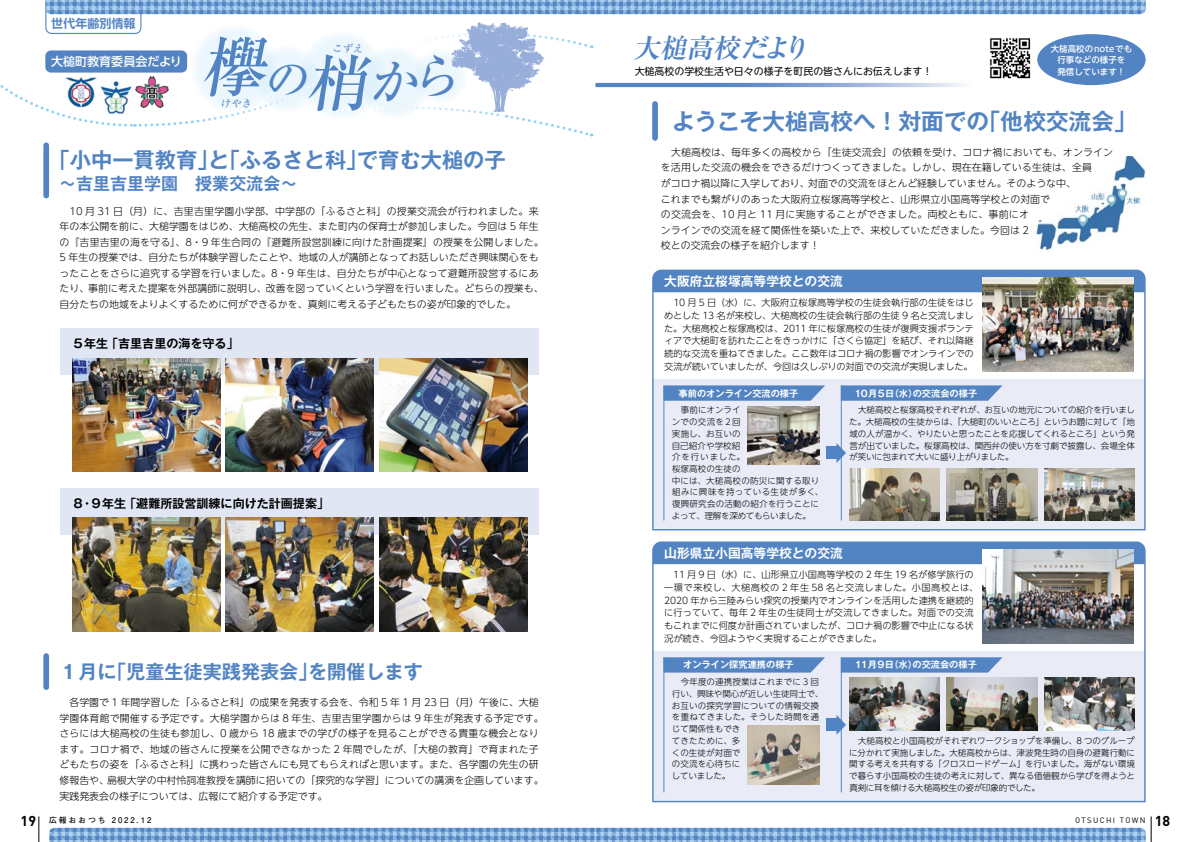
<style>
.page{position:relative;width:1191px;height:842px;background:#fff}
.page>*{position:absolute;margin:0;border:0;box-sizing:border-box;transform-origin:0 0}
.t1{font:italic 500 65.2px "Ryumin Pro";color:#5284c4}
.t2{font:italic 500 44.8px "Ryumin Pro";color:#5284c4}
.t3{font:italic 700 26.9px "Ryumin Pro";color:#5284c4}
.t4{font:700 22.7px "Gothic MB101 Pr 5 De";color:#5284c4}
.t5{font:700 21.3px "Gothic MB101 Pr 5 De";color:#5284c4}
.t6{font:700 19.1px "Gothic MB101 Pr 5 De";color:#5284c4}
.t7{font:700 17px "Gothic MB101 Pr 5 De";color:#5284c4}
.t8{font:700 12.8px "Gothic MB101 Pr 5 De";color:#fff}
.t9{font:700 12px "Gothic MB101 Pr 5 De";color:#000}
.t10{font:500 12px "UD Shin Go Pro";color:#fff}
.t11{font:700 12px "Soft Go Std De";color:#5284c4}
.t12{font:300 9.9px/15.6px "UD Shin Go NT Pro";letter-spacing:.005em;color:#000}
.t13{font:9.9px "UD Shin M Go Pro";color:#000}
.t14{font:italic 500 9.9px "Ryumin Pro";color:#5284c4}
.t15{font:300 9.2px/12.8px "UD Shin Go NT Pro";letter-spacing:-.005em;color:#000;text-align:justify}
.t16{font:700 9.2px "Gothic MB101 Pr 5 De";color:#fff}
.t17{font:300 8.5px/11.7px "UD Shin Go NT Pro";letter-spacing:.005em;color:#000}
.t18{font:500 8.5px/11.3px "UD Shin M Go Pro";color:#fff;text-align:center}
.t19{font:700 7.8px "Futo Go B101 Pr 5";letter-spacing:.24em;color:#000}
.t20{font:7.8px "DINOT";letter-spacing:.18em;color:#000}
.s1{font-size:62.8px}
.s2{font-size:48.9px}
.s3{font-size:49.7px}
.s4{font-family:"DINOT";font-size:14.2px}
.s5{font-weight:700;font-size:14.2px}
</style>
<div class="page">
<div style="left:45px;top:50px;width:142px;height:23px;background:#5284c4;border-radius:6px"></div>
<div style="left:191px;top:25px;width:86px;height:87px;background:#ebf6fd;border-radius:50%"></div>
<div style="left:255px;top:46px;width:65px;height:66px;background:#ebf6fd;border-radius:50%"></div>
<div style="left:299px;top:31px;width:86px;height:88px;background:#ebf6fd;border-radius:50%"></div>
<div style="left:359px;top:46px;width:70px;height:72px;background:#ebf6fd;border-radius:50%"></div>
<div style="left:414px;top:49px;width:53px;height:55px;background:#ebf7fd;border-radius:50%"></div>
<svg style="left:0;top:74px;width:592px;height:63px"></svg>
<img style="left:451px;top:49px;width:93px;height:62px">
<svg style="left:45px;top:0;width:1100px;height:49px"></svg>
<svg style="left:49px;top:828px;width:1096px;height:14px;background:#7ca7d7"></svg>
<div style="left:652px;top:104px;width:6px;height:34px;background:#5284c4"></div>
<div style="left:43px;top:145px;width:6px;height:51px;background:#5284c4"></div>
<div style="left:43px;top:656px;width:6px;height:31px;background:#5284c4"></div>
<svg style="left:595px;top:83px;width:368px;height:4px"></svg>
<img style="left:986px;top:34px;width:47px;height:45px">
<div style="left:1037px;top:34px;width:108px;height:51px;background:#5284c4;border-radius:50%"></div>
<svg style="left:652px;top:269px;width:494px;height:262px"></svg>
<svg style="left:652px;top:541px;width:494px;height:262px"></svg>
<div style="left:60px;top:328px;width:479px;height:47px;background:#e0e6f4"></div>
<div style="left:60px;top:488px;width:479px;height:47px;background:#e0e6f4"></div>
<img style="left:72px;top:358px;width:148px;height:114px">
<img style="left:225px;top:358px;width:149px;height:114px">
<img style="left:379px;top:358px;width:148px;height:114px">
<img style="left:72px;top:518px;width:148px;height:113px">
<img style="left:225px;top:518px;width:149px;height:113px">
<img style="left:379px;top:518px;width:148px;height:113px">
<img style="left:1036px;top:156px;width:109px;height:95px">
<div style="left:653px;top:270px;width:491px;height:22px;background:#5284c4"></div>
<div style="left:653px;top:542px;width:491px;height:22px;background:#5284c4"></div>
<img style="left:982px;top:277px;width:151px;height:94px">
<img style="left:982px;top:549px;width:151px;height:94px">
<svg style="left:664px;top:385px;width:161px;height:16px;background:#5e8cc8"></svg>
<hr style="left:663px;top:385px;width:1px;height:135px;background:#5284c4">
<svg style="left:664px;top:657px;width:161px;height:16px;background:#5e8cc8"></svg>
<hr style="left:663px;top:657px;width:1px;height:135px;background:#5284c4">
<svg style="left:842px;top:385px;width:160px;height:16px;background:#5e8cc8"></svg>
<hr style="left:841px;top:385px;width:1px;height:135px;background:#5284c4">
<svg style="left:842px;top:657px;width:160px;height:16px;background:#5e8cc8"></svg>
<hr style="left:841px;top:657px;width:1px;height:135px;background:#5284c4">
<img style="left:849px;top:468px;width:90px;height:52px">
<img style="left:747px;top:406px;width:72px;height:58px">
<img style="left:747px;top:726px;width:72px;height:58px">
<img style="left:946px;top:468px;width:91px;height:52px">
<img style="left:1044px;top:468px;width:90px;height:52px">
<img style="left:849px;top:678px;width:90px;height:52px">
<img style="left:946px;top:678px;width:91px;height:52px">
<img style="left:1044px;top:678px;width:90px;height:52px">
<div style="left:826px;top:447px;width:11px;height:12px;background:#5284c4"></div>
<svg style="left:836px;top:443px;width:10px;height:20px"></svg>
<div style="left:826px;top:719px;width:11px;height:12px;background:#5284c4"></div>
<svg style="left:836px;top:715px;width:10px;height:20px"></svg>
<svg style="left:39px;top:816px;width:1px;height:26px"></svg>
<svg style="left:1151px;top:816px;width:1px;height:26px"></svg>
<p class="t11" style="left:51px;top:15px;width:86px">世代年齢別情報</p>
<p class="t10" style="left:51px;top:52px;width:132px">大槌町教育委員会だより</p>
<h1 class="t1" style="left:201px;top:16px;width:83px">欅</h1>
<p class="t14" style="left:221px;top:96px;width:35px">けやき</p>
<p class="t14" style="left:332px;top:41px;width:35px">こずえ</p>
<h2 class="t2" style="left:263px;top:44px;width:210px">の<span class="s1">梢</span><span class="s2">か</span><span class="s3">ら</span></h2>
<h3 class="t5" style="left:49px;top:142px;width:459px">「小中一貫教育」と「ふるさと科」で育む大槌の子</h3>
<h3 class="t7" style="left:59px;top:169px;width:240px">～吉里吉里学園　授業交流会～</h3>
<p class="t12" style="left:60px;top:203px;width:486px">　10 月 31 日（月）に、吉里吉里学園小学部、中学部の「ふるさと科」の授業交流会が行われました。来年の本公開を前に、大槌学園をはじめ、大槌高校の先生、また町内の保育士が参加しました。今回は 5 年生の『吉里吉里の海を守る』、8・9 年生合同の『避難所設営訓練に向けた計画提案』の授業を公開しました。5 年生の授業では、自分たちが体験学習したことや、地域の人が講師となってお話しいただき興味関心をもったことをさらに追究する学習を行いました。8・9 年生は、自分たちが中心となって避難所設営するにあたり、事前に考えた提案を外部講師に説明し、改善を図っていくという学習を行いました。どちらの授業も、自分たちの地域をよりよくするために何ができるかを、真剣に考える子どもたちの姿が印象的でした。</p>
<p class="t9" style="left:72px;top:334px;width:168px">５年生 「吉里吉里の海を守る」</p>
<p class="t9" style="left:72px;top:493px;width:259px">８・９年生 「避難所設営訓練に向けた計画提案」</p>
<h3 class="t6" style="left:59px;top:656px;width:365px">１月に「児童生徒実践発表会」を開催します</h3>
<p class="t12" style="left:60px;top:694px;width:486px">　各学園で 1 年間学習した「ふるさと科」の成果を発表する会を、令和 5 年 1 月 23 日（月）午後に、大槌学園体育館で開催する予定です。大槌学園からは 8 年生、吉里吉里学園からは 9 年生が発表する予定です。さらには大槌高校の生徒も参加し、0 歳から 18 歳までの学びの様子を見ることができる貴重な機会となります。コロナ禍で、地域の皆さんに授業を公開できなかった 2 年間でしたが、「大槌の教育」で育まれた子どもたちの姿を「ふるさと科」に携わった皆さんにも見てもらえればと思います。また、各学園の先生の研修報告や、島根大学の中村怜詞准教授を講師に招いての「探究的な学習」についての講演を企画しています。実践発表会の様子については、広報にて紹介する予定です。</p>
<h3 class="t3" style="left:633px;top:26px;width:185px">大槌高校だより</h3>
<p class="t18" style="left:1050px;top:43px;width:83px">大槌高校のnoteでも行事などの様子を<br>発信しています！</p>
<p class="t13" style="left:634px;top:63px;width:299px">大槌高校の学校生活や日々の様子を町民の皆さんにお伝えします！</p>
<h3 class="t4" style="left:671px;top:102px;width:466px">ようこそ大槌高校へ！対面での「他校交流会」</h3>
<p class="t12" style="left:661px;top:144px;width:454px">　大槌高校は、毎年多くの高校から「生徒交流会」の依頼を受け、コロナ禍においても、オンラインを活用した交流の機会をできるだけつくってきました。しかし、現在在籍している生徒は、全員<br>がコロナ禍以降に入学しており、対面での交流をほとんど経験していません。そのような中、<br>これまでも繋がりのあった大阪府立桜塚高等学校と、山形県立小国高等学校との対面で<br>の交流会を、10 月と 11 月に実施することができました。両校ともに、事前にオ<br>ンラインでの交流を経て関係性を築いた上で、来校していただきました。今回は 2<br>校との交流会の様子を紹介します！</p>
<p class="t8" style="left:664px;top:271px;width:180px">大阪府立桜塚高等学校との交流</p>
<p class="t15" style="left:664px;top:296px;width:311px">　10 月 5 日（水）に、大阪府立桜塚高等学校の生徒会執行部の生徒をはじめとした 13 名が来校し、大槌高校の生徒会執行部の生徒 9 名と交流しました。大槌高校と桜塚高校は、2011 年に桜塚高校の生徒が復興支援ボランティアで大槌町を訪れたことをきっかけに「さくら協定」を結び、それ以降継続的な交流を重ねてきました。ここ数年はコロナ禍の影響でオンラインでの交流が続いていましたが、今回は久しぶりの対面での交流が実現しました。</p>
<p class="t16" style="left:678px;top:385px;width:121px">事前のオンライン交流の様子</p>
<p class="t17" style="left:672px;top:404px;width:153px">　事前にオンライ<br>ンでの交流を２回<br>実施し、お互いの<br>自己紹介や学校紹<br>介を行いました。<br>桜塚高校の生徒の<br>中には、大槌高校の防災に関する取り組みに興味を持っている生徒が多く、復興研究会の活動の紹介を行うことによって、理解を深めてもらいました。</p>
<p class="t16" style="left:854px;top:385px;width:124px">10月5日（水）の交流会の様子</p>
<p class="t17" style="left:849px;top:404px;width:287px;text-align:justify">　大槌高校と桜塚高校それぞれが、お互いの地元についての紹介を行いました。大槌高校の生徒からは、「大槌町のいいところ」というお題に対して「地域の人が温かく、やりたいと思ったことを応援してくれるところ」という発言が出ていました。桜塚高校は、関西弁の使い方を寸劇で披露し、会場全体が笑いに包まれて大いに盛り上がりました。</p>
<p class="t8" style="left:664px;top:542px;width:180px">山形県立小国高等学校との交流</p>
<p class="t15" style="left:664px;top:568px;width:316px;text-align:left">　11 月 9 日（水）に、山形県立小国高等学校の 2 年生 19 名が修学旅行の一環で来校し、大槌高校の 2 年生 58 名と交流しました。小国高校とは、2020 年から三陸みらい探究の授業内でオンラインを活用した連携を継続的に行っていて、毎年 2 年生の生徒同士が交流してきました。対面での交流もこれまでに何度か計画されていましたが、コロナ禍の影響で中止になる状況が続き、今回ようやく実現することができました。</p>
<p class="t16" style="left:683px;top:657px;width:112px">オンライン探究連携の様子</p>
<p class="t17" style="left:672px;top:676px;width:153px">　今年度の連携授業はこれまでに 3 回行い、興味や関心が近しい生徒同士で、お互いの探究学習についての情報交換を重ねてきました。そうした時間を通じて関係性もでき<br>てきたために、多<br>くの生徒が対面で<br>の交流を心待ちに<br>していました。</p>
<p class="t16" style="left:854px;top:657px;width:124px">11月9日（水）の交流会の様子</p>
<p class="t17" style="left:849px;top:735px;width:287px;text-align:justify">　大槌高校と小国高校がそれぞれワークショップを準備し、8 つのグループに分かれて実施しました。大槌高校からは、津波発生時の自身の避難行動に関する考えを共有する「クロスロードゲーム」を行いました。海がない環境で暮らす小国高校の生徒の考えに対して、異なる価値観から学びを得ようと真剣に耳を傾ける大槌高校生の姿が印象的でした。</p>
<p class="t19" style="left:21px;top:814px;width:132px"><span class="s4">19</span> 広報おおつち 2022.12</p>
<p class="t20" style="left:1075px;top:815px;width:97px">OTSUCHI TOWN <span class="s5">18</span></p>
</div>
